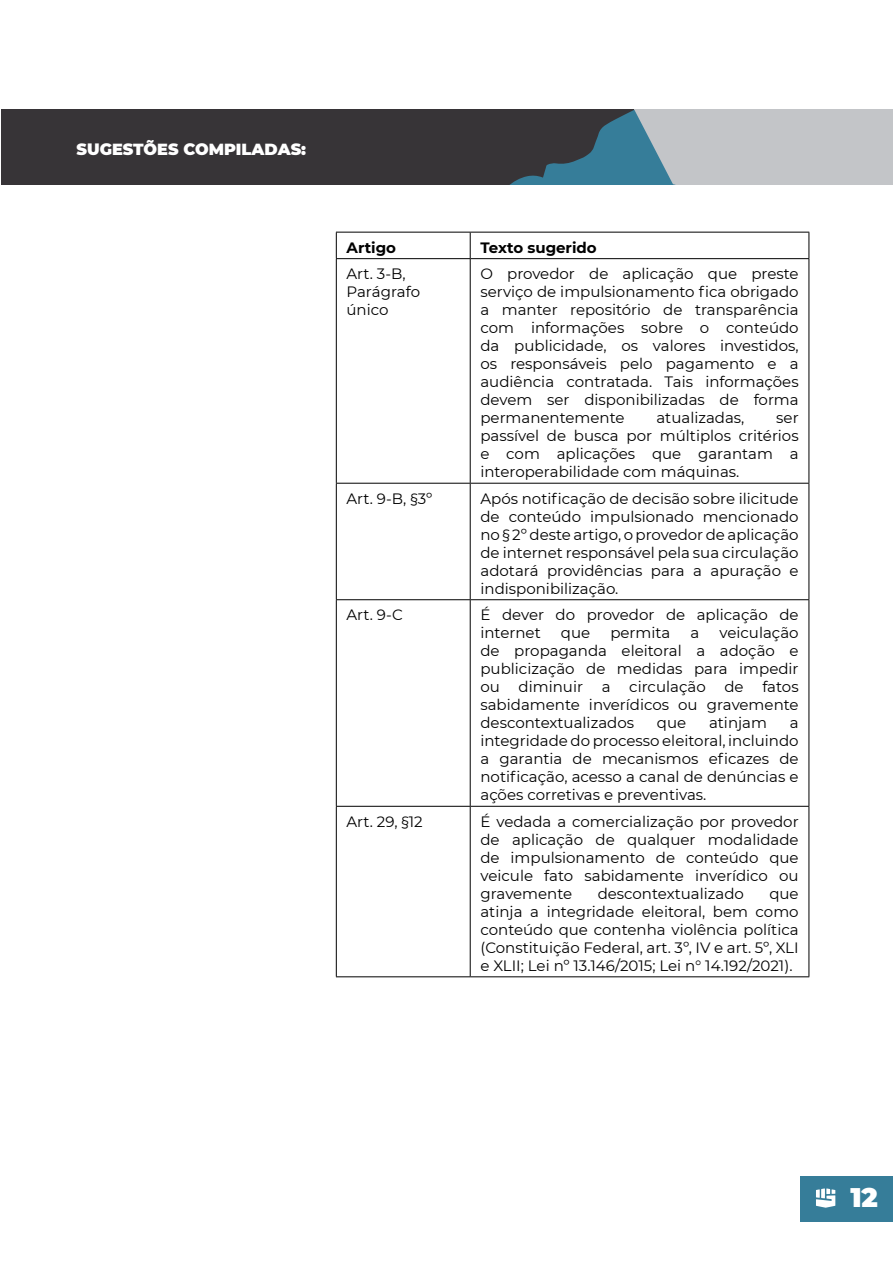
<style>
.page{position:relative;width:893px;height:1263px;background:#fff}
.page>*{position:absolute;margin:0;border:0;box-sizing:border-box;transform-origin:0 0}
.t1{font:900 26.85px "Montserrat";color:#fff}
.t2{font:900 16.05px "Montserrat";color:#fff}
.t3{font:15px/18px "Montserrat";color:#000;text-align:justify}
.t4{font:700 15px "Montserrat";color:#000}
</style>
<div class="page">
<div style="left:800px;top:1177px;width:93px;height:45px;background:#367d99"></div>
<svg style="left:816px;top:1188px;width:19px;height:20px"></svg>
<div style="left:618px;top:110px;width:275px;height:75px;background:#c3c5c8"></div>
<div style="left:1px;top:110px;width:633px;height:75px;background:#373437"></div>
<svg style="left:509px;top:110px;width:166px;height:75px"></svg>
<hr style="left:336px;top:232px;width:134px;height:1px;background:#000">
<svg style="left:336px;top:232px;width:1px;height:26px"></svg>
<hr style="left:470px;top:232px;width:339px;height:1px;background:#000">
<svg style="left:470px;top:232px;width:1px;height:26px"></svg>
<svg style="left:808px;top:232px;width:1px;height:26px"></svg>
<hr style="left:336px;top:258px;width:134px;height:1px;background:#000">
<hr style="left:336px;top:259px;width:1px;height:224px;background:#000">
<hr style="left:470px;top:258px;width:339px;height:1px;background:#000">
<hr style="left:470px;top:259px;width:1px;height:224px;background:#000">
<hr style="left:808px;top:259px;width:1px;height:224px;background:#000">
<hr style="left:336px;top:483px;width:134px;height:1px;background:#000">
<hr style="left:336px;top:484px;width:1px;height:115px;background:#000">
<hr style="left:470px;top:483px;width:339px;height:1px;background:#000">
<hr style="left:470px;top:484px;width:1px;height:115px;background:#000">
<hr style="left:808px;top:484px;width:1px;height:115px;background:#000">
<hr style="left:336px;top:599px;width:134px;height:1px;background:#000">
<hr style="left:336px;top:600px;width:1px;height:206px;background:#000">
<hr style="left:470px;top:599px;width:339px;height:1px;background:#000">
<hr style="left:470px;top:600px;width:1px;height:206px;background:#000">
<hr style="left:808px;top:600px;width:1px;height:206px;background:#000">
<hr style="left:336px;top:806px;width:134px;height:1px;background:#000">
<hr style="left:336px;top:807px;width:1px;height:169px;background:#000">
<hr style="left:470px;top:806px;width:339px;height:1px;background:#000">
<hr style="left:470px;top:807px;width:1px;height:169px;background:#000">
<hr style="left:808px;top:807px;width:1px;height:169px;background:#000">
<hr style="left:336px;top:976px;width:134px;height:1px;background:#000">
<hr style="left:470px;top:976px;width:339px;height:1px;background:#000">
<p class="t2" style="left:77px;top:137px;width:231px">SUGESTÕES COMPILADAS:</p>
<p class="t4" style="left:347px;top:236px;width:51px">Artigo</p>
<p class="t4" style="left:480px;top:236px;width:118px">Texto sugerido</p>
<p class="t3" style="left:347px;top:264px;width:75px;text-align:left">Art. 3-B,<br>Parágrafo único</p>
<p class="t3" style="left:480px;top:264px;width:320px">O provedor de aplicação que preste serviço de impulsionamento fica obrigado a manter repositório de transparência com informações sobre o conteúdo da publicidade, os valores investidos, os responsáveis pelo pagamento e a audiência contratada. Tais informações devem ser disponibilizadas de forma permanentemente</p>
<p class="t3" style="left:656px;top:408px;width:90px">atualizadas,</p>
<p class="t3" style="left:480px;top:408px;width:320px;text-indent:296px">ser passível de busca por múltiplos critérios e com aplicações que garantam a interoperabilidade com máquinas.</p>
<p class="t3" style="left:347px;top:489px;width:87px">Art. 9-B, §3º</p>
<p class="t3" style="left:480px;top:489px;width:320px">Após notificação de decisão sobre ilicitude de conteúdo impulsionado mencionado no § 2º deste artigo, o provedor de aplicação de internet responsável pela sua circulação adotará providências para a apuração e indisponibilização.</p>
<p class="t3" style="left:347px;top:605px;width:58px">Art. 9-C</p>
<p class="t3" style="left:480px;top:605px;width:320px">É dever do provedor de aplicação de internet</p>
<p class="t3" style="left:480px;top:623px;width:320px;text-indent:239px">veiculação de propaganda eleitoral a adoção e publicização de medidas para impedir ou diminuir a circulação de fatos sabidamente inverídicos ou gravemente descontextualizados</p>
<p class="t3" style="left:561px;top:623px;width:31px">que</p>
<p class="t3" style="left:610px;top:623px;width:62px">permita</p>
<p class="t3" style="left:690px;top:623px;width:10px">a</p>
<p class="t3" style="left:657px;top:713px;width:31px">que</p>
<p class="t3" style="left:709px;top:713px;width:60px">atinjam</p>
<p class="t3" style="left:480px;top:713px;width:320px;text-indent:309px">a integridade do processo eleitoral, incluindo a garantia de mecanismos eficazes de notificação, acesso a canal de denúncias e ações corretivas e preventivas.</p>
<p class="t3" style="left:347px;top:812px;width:78px">Art. 29, §12</p>
<p class="t3" style="left:480px;top:812px;width:320px">É vedada a comercialização por provedor de aplicação de qualquer modalidade de impulsionamento de conteúdo que veicule fato sabidamente inverídico ou gravemente</p>
<p class="t3" style="left:598px;top:884px;width:148px">descontextualizado</p>
<p class="t3" style="left:480px;top:884px;width:320px;text-indent:289px">que atinja a integridade eleitoral, bem como conteúdo que contenha violência política (Constituição Federal, art. 3º, IV e art. 5º, XLI e XLII; Lei nº 13.146/2015; Lei n° 14.192/2021).</p>
<h1 class="t1" style="left:850px;top:1178px;width:29px">12</h1>
</div>
